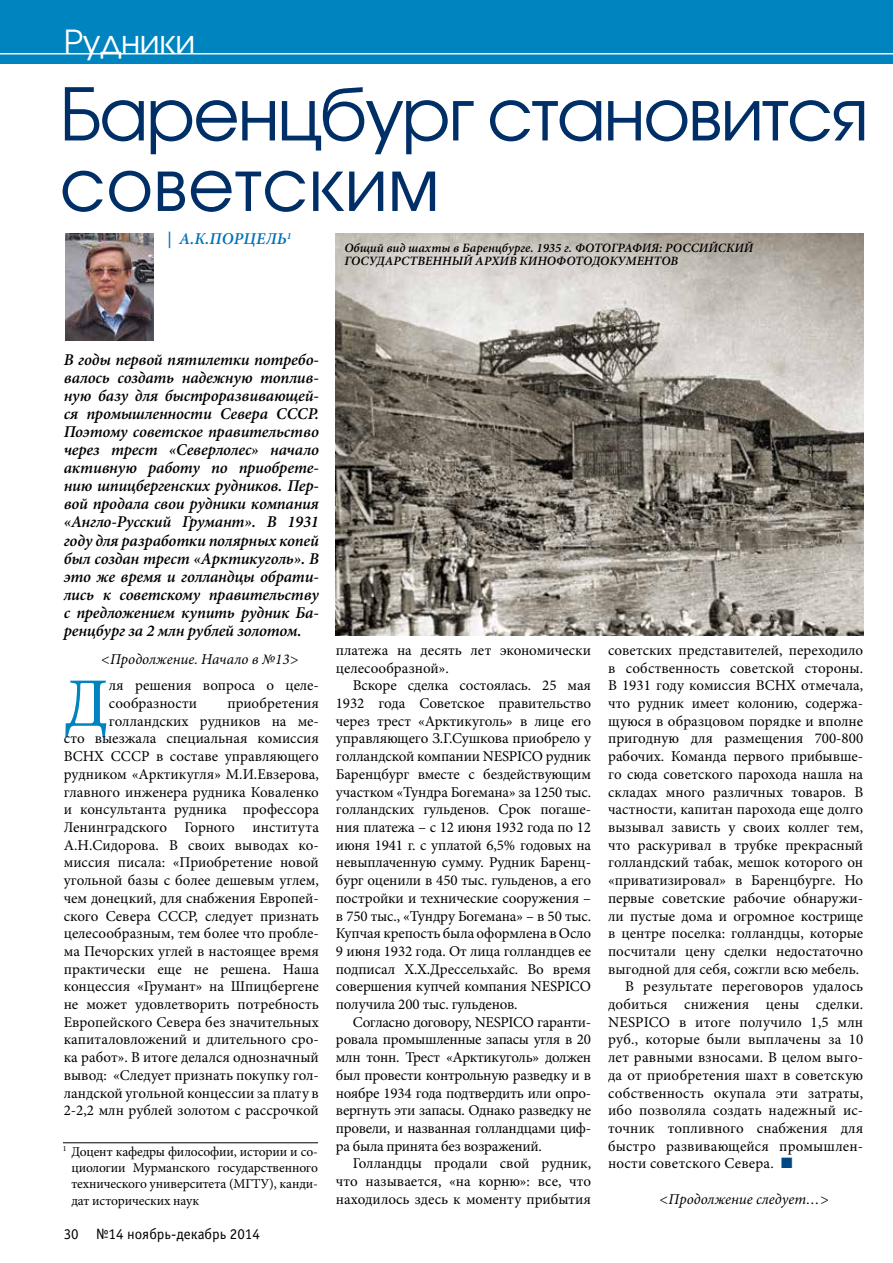
<style>
.page{position:relative;width:893px;height:1263px;background:#fff}
.page>*{position:absolute;margin:0;border:0;box-sizing:border-box;transform-origin:0 0}
.t1{font:72px/70.5px "Avant Garde Gothic Book ITC";letter-spacing:-.03em;color:#002f67}
.t2{font:69.45px "Minion Pro";color:#0084c0}
.t3{font:33px "Avant Garde Gothic Book ITC";letter-spacing:-.01em;color:#fff}
.t4{font:italic 600 16.5px/18px "Minion Pro";letter-spacing:-.01em;color:#000;text-align:justify}
.t5{font:italic 600 16.5px "Minion Pro";color:#0072b5}
.t6{font:15px/17.7px "Minion Pro";color:#000;text-align:justify}
.t7{font:italic 15px "Minion Pro";color:#000}
.t8{font:15px "Officina Sans Book ITC";color:#000}
.t9{font:13.5px/16.2px "Minion Pro";letter-spacing:-.01em;color:#000;text-align:justify}
.t10{font:italic 600 12.75px/13.5px "Minion Pro";color:#000}
.t11{font:italic 600 9.6px "Minion Pro";color:#0072b5}
.s1{color:#004785}
</style>
<div class="page">
<div style="left:0;top:0;width:893px;height:63px;background:#0084c0"></div>
<img style="left:65px;top:234px;width:89px;height:106px">
<hr style="left:63px;top:1142px;width:255px;height:1px;background:#000">
<hr style="left:0;top:53px;width:893px;height:1px;background:#fff">
<img style="left:336px;top:234px;width:527px;height:401px">
<h3 class="t3" style="left:64px;top:22px;width:133px">Рудники</h3>
<h1 class="t1" style="left:60px;top:79px;width:811px">Баренцбург становится советским</h1>
<p class="t5" style="left:167px;top:228px;width:67px">| А.К.Порцель</p>
<p class="t11" style="left:287px;top:229px;width:6px">1</p>
<p class="t10" style="left:344px;top:241px;width:410px">Общий вид шахты в Баренцбурге. 1935 г. ФОТОГРАФИЯ: РОССИЙСКИЙ<br>ГОСУДАРСТВЕННЫЙ АРХИВ КИНОФОТОДОКУМЕНТОВ</p>
<p class="t4" style="left:64px;top:351px;width:257px">В годы первой пятилетки потребо&shy;валось создать надежную топлив&shy;ную базу для быстроразвивающей&shy;ся промышленности Севера СССР.<br>Поэтому советское правительство через трест «Северлолес» начало активную работу по приобрете&shy;нию шпицбергенских рудников. Пер&shy;вой продала свои рудники компания «Англо-Русский Грумант». В 1931 году для разработки полярных копей был создан трест «Арктикуголь». В это же время и голландцы обрати&shy;лись к советскому правительству с предложением купить рудник Ба&shy;ренцбург за 2 млн рублей золотом.</p>
<p class="t7" style="left:101px;top:649px;width:199px">&lt;Продолжение. Начало в №13&gt;</p>
<h2 class="t2" style="left:64px;top:657px;width:47px">Д</h2>
<p class="t6" style="left:109px;top:677px;width:212px">ля решения вопроса о целе&shy;сообразности</p>
<p class="t6" style="left:64px;top:694px;width:257px;text-align:right">приобретения<br>голландских рудников на ме-<br>сто выезжала специальная комиссия ВСНХ СССР в составе управляющего рудником «Арктикугля» М.И.Евзерова, главного инженера рудника Коваленко и консультанта рудника профессора Ленинградского Горного института А.Н.Сидорова. В своих выводах ко&shy;миссия писала: «Приобретение новой угольной базы с более дешевым углем, чем донецкий, для снабжения Европей&shy;ского Севера СССР, следует признать целесообразным, тем более что пробле&shy;ма Печорских углей в настоящее время практически еще не решена. Наша концессия «Грумант» на Шпицбергене не может удовлетворить потребность Европейского Севера без значительных капиталовложений и длительного сро&shy;ка работ». В итоге делался однозначный вывод: «Следует признать покупку гол&shy;ландской угольной концессии за плату в 2-2,2 млн рублей золотом с рассрочкой</p>
<p class="t9" style="left:71px;top:1143px;width:248px;text-indent:-9px"><sup>1</sup> Доцент кафедры философии, истории и со&shy;циологии Мурманского государственного технического университета (МГТУ), канди&shy;дат исторических наук</p>
<p class="t8" style="left:64px;top:1225px;width:198px">30 №14 ноябрь-декабрь 2014</p>
<p class="t6" style="left:336px;top:641px;width:257px">платежа на десять лет экономически целесообразной».</p>
<p class="t6" style="left:336px;top:677px;width:257px;text-indent:17px">Вскоре сделка состоялась. 25 мая 1932 года Советское правительство через трест «Арктикуголь» в лице его управляющего З.Г.Сушкова приобрело у голландской компании NESPICO рудник Баренцбург вместе с бездействующим участком «Тундра Богемана» за 1250 тыс. голландских гульденов. Срок погаше&shy;ния платежа – с 12 июня 1932 года по 12 июня 1941 г. с уплатой 6,5% годовых на невыплаченную сумму. Рудник Баренц&shy;бург оценили в 450 тыс. гульденов, а его постройки и технические сооружения – в 750 тыс., «Тундру Богемана» – в 50 тыс.<br>Купчая крепость была оформлена в Осло 9 июня 1932 года. От лица голландцев ее подписал Х.Х.Дрессельхайс. Во время совершения купчей компания NESPICO получила 200 тыс. гульденов.</p>
<p class="t6" style="left:336px;top:1013px;width:257px;text-indent:17px">Согласно договору, NESPICO гаранти&shy;ровала промышленные запасы угля в 20 млн тонн. Трест «Арктикуголь» должен был провести контрольную разведку и в ноябре 1934 года подтвердить или опро&shy;вергнуть эти запасы. Однако разведку не провели, и названная голландцами циф&shy;ра была принята без возражений.</p>
<p class="t6" style="left:336px;top:1155px;width:257px;text-indent:17px">Голландцы продали свой рудник, что называется, «на корню»: все, что находилось здесь к моменту прибытия</p>
<p class="t6" style="left:608px;top:641px;width:257px">советских представителей, переходило</p>
<p class="t6" style="left:608px;top:659px;width:257px">в собственность советской стороны.</p>
<p class="t6" style="left:608px;top:677px;width:257px">В 1931 году комиссия ВСНХ отмечала,</p>
<p class="t6" style="left:608px;top:694px;width:257px">что рудник имеет колонию, содержа-</p>
<p class="t6" style="left:608px;top:712px;width:257px">щуюся в образцовом порядке и вполне</p>
<p class="t6" style="left:608px;top:730px;width:257px">пригодную для размещения 700-800</p>
<p class="t6" style="left:608px;top:748px;width:257px">рабочих. Команда первого прибывше-</p>
<p class="t6" style="left:608px;top:765px;width:257px">го сюда советского парохода нашла на</p>
<p class="t6" style="left:608px;top:783px;width:257px">складах много различных товаров. В</p>
<p class="t6" style="left:608px;top:801px;width:257px">частности, капитан парохода еще долго</p>
<p class="t6" style="left:608px;top:818px;width:257px">вызывал зависть у своих коллег тем,</p>
<p class="t6" style="left:608px;top:836px;width:257px">что раскуривал в трубке прекрасный</p>
<p class="t6" style="left:608px;top:854px;width:257px">голландский табак, мешок которого он</p>
<p class="t6" style="left:608px;top:871px;width:257px">«приватизировал» в Баренцбурге. Но</p>
<p class="t6" style="left:608px;top:889px;width:257px">первые советские рабочие обнаружи-</p>
<p class="t6" style="left:608px;top:907px;width:257px">ли пустые дома и огромное кострище</p>
<p class="t6" style="left:608px;top:925px;width:257px">в центре поселка: голландцы, которые</p>
<p class="t6" style="left:608px;top:942px;width:257px">посчитали цену сделки недостаточно</p>
<p class="t6" style="left:608px;top:960px;width:253px">выгодной для себя, сожгли всю мебель.</p>
<p class="t6" style="left:625px;top:978px;width:240px">В результате переговоров удалось</p>
<p class="t6" style="left:608px;top:995px;width:257px">добиться снижения цены сделки.</p>
<p class="t6" style="left:608px;top:1013px;width:257px">NESPICO в итоге получило 1,5 млн</p>
<p class="t6" style="left:608px;top:1031px;width:257px">руб., которые были выплачены за 10</p>
<p class="t6" style="left:608px;top:1048px;width:257px">лет равными взносами. В целом выго-</p>
<p class="t6" style="left:608px;top:1066px;width:257px">да от приобретения шахт в советскую</p>
<p class="t6" style="left:608px;top:1084px;width:257px">собственность окупала эти затраты,</p>
<p class="t6" style="left:608px;top:1102px;width:257px">ибо позволяла создать надежный ис-</p>
<p class="t6" style="left:608px;top:1119px;width:257px">точник топливного снабжения для</p>
<p class="t6" style="left:608px;top:1137px;width:257px">быстро развивающейся промышлен-</p>
<p class="t6" style="left:608px;top:1155px;width:186px">ности советского Севера. <span class="s1">■</span></p>
<p class="t7" style="left:660px;top:1189px;width:171px">&lt;Продолжение следует…&gt;</p>
</div>
